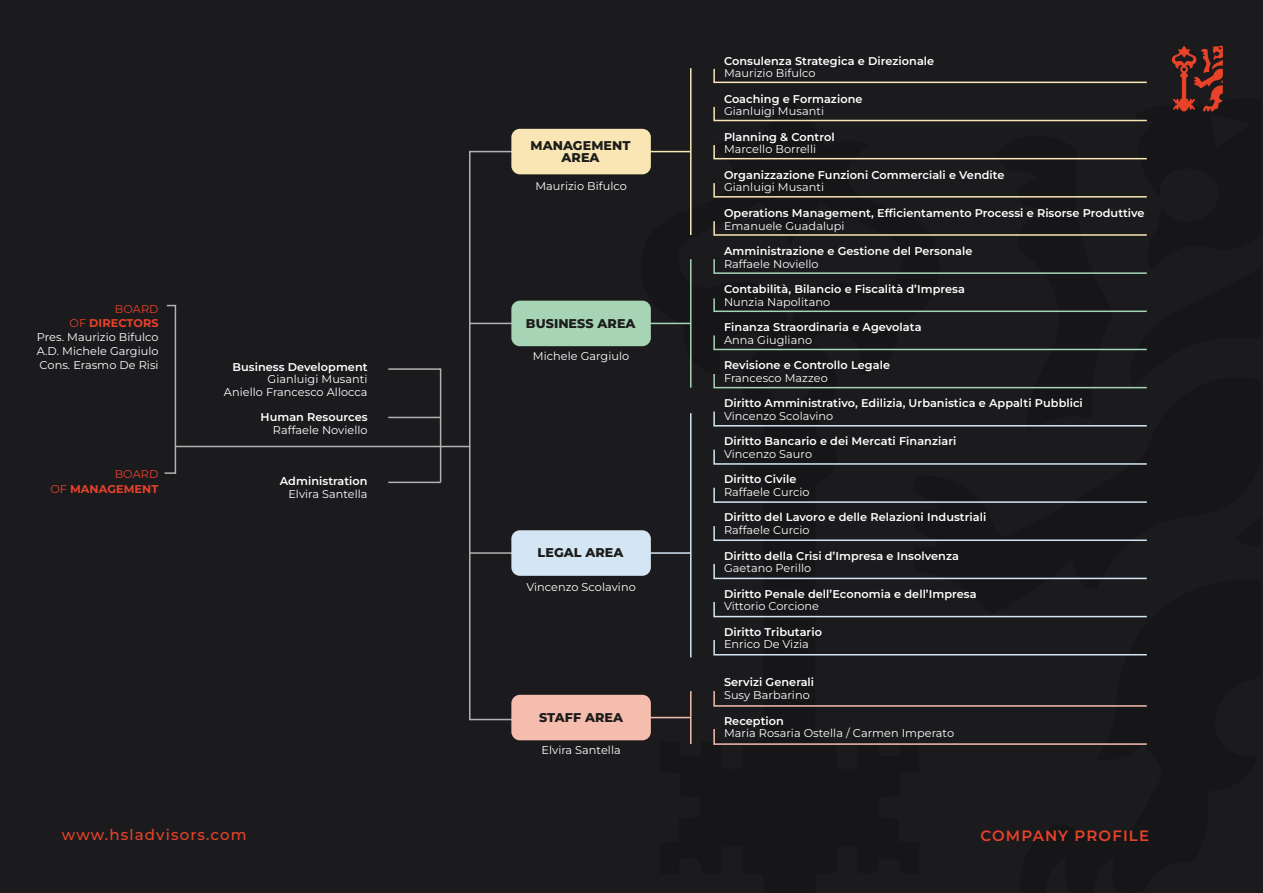
<style>
.page{position:relative;width:1263px;height:893px;background:#1b1b1e}
.page>*{position:absolute;margin:0;border:0;box-sizing:border-box;transform-origin:0 0}
.t1{font:500 15px "Montserrat";letter-spacing:.075em;color:#e84228}
.t2{font:600 15px "Montserrat";letter-spacing:.075em;color:#e84228}
.t3{font:800 12.75px/12.8px "Montserrat";letter-spacing:.005em;color:#1d1d1b;text-align:center}
.t4{font:600 11.25px "Montserrat";letter-spacing:.005em;color:#fff}
.t5{font:11.25px/14.1px "Montserrat";letter-spacing:.005em;color:#fff;text-align:right}
.t6{font:700 11.25px/14.1px "Montserrat";letter-spacing:.005em;color:#e84129;text-align:right}
.s1{color:#e84129}
.s2{font-weight:700;color:#e84129}
.s3{font-weight:400}
</style>
<div class="page">
<div style="left:469px;top:151px;width:66px;height:569px;border:2px solid #b3b2b2"></div>
<hr style="left:470px;top:323px;width:64px;height:1px;background:#b3b2b2">
<hr style="left:470px;top:552px;width:64px;height:2px;background:#b3b2b2">
<hr style="left:626px;top:552px;width:65px;height:2px;background:#d4e6f4">
<hr style="left:626px;top:717px;width:65px;height:1px;background:#f5bdae">
<hr style="left:626px;top:323px;width:65px;height:1px;background:#a7d4b5">
<div style="left:511px;top:129px;width:140px;height:45px;background:#f9e6b4;border-radius:8px"></div>
<div style="left:511px;top:301px;width:140px;height:45px;background:#a7d4b5;border-radius:8px"></div>
<div style="left:511px;top:530px;width:140px;height:46px;background:#d4e6f4;border-radius:8px"></div>
<div style="left:511px;top:695px;width:140px;height:45px;background:#f5bdae;border-radius:8px"></div>
<svg style="left:713px;top:46px;width:510px;height:381px"></svg>
<svg style="left:713px;top:449px;width:434px;height:16px"></svg>
<svg style="left:713px;top:487px;width:434px;height:16px"></svg>
<svg style="left:713px;top:526px;width:434px;height:15px"></svg>
<svg style="left:713px;top:563px;width:434px;height:17px"></svg>
<svg style="left:713px;top:602px;width:434px;height:16px"></svg>
<svg style="left:713px;top:640px;width:434px;height:16px"></svg>
<svg style="left:713px;top:691px;width:434px;height:16px"></svg>
<svg style="left:713px;top:729px;width:434px;height:16px"></svg>
<hr style="left:690px;top:68px;width:1px;height:167px;background:#f9e6b4">
<hr style="left:690px;top:259px;width:1px;height:129px;background:#a7d4b5">
<hr style="left:690px;top:413px;width:1px;height:244px;background:#d4e6f4">
<hr style="left:626px;top:151px;width:65px;height:1px;background:#f9e6b4">
<hr style="left:690px;top:691px;width:1px;height:53px;background:#f5bdae">
<svg style="left:387px;top:368px;width:55px;height:116px"></svg>
<hr style="left:388px;top:482px;width:53px;height:1px;background:#b3b2b2">
<hr style="left:175px;top:446px;width:295px;height:1px;background:#b3b2b2">
<svg style="left:164px;top:304px;width:13px;height:170px"></svg>
<p class="t5" style="left:37px;top:301px;width:123px"><span class="s1">BOARD<br>OF</span> <span class="s2">DIRECTORS<br></span>Pres. Maurizio Bifulco<br>A.D. Michele Gargiulo<br>Cons. Erasmo De Risi</p>
<p class="t6" style="left:50px;top:467px;width:109px"><span class="s3">BOARD<br>OF</span> MANAGEMENT</p>
<p class="t4" style="left:232px;top:359px;width:137px">Business Development</p>
<p class="t5" style="left:224px;top:373px;width:145px;line-height:12.8px">Gianluigi Musanti<br>Aniello Francesco Allocca</p>
<p class="t4" style="left:260px;top:409px;width:109px">Human Resources</p>
<p class="t5" style="left:273px;top:423px;width:96px">Raffaele Noviello</p>
<p class="t4" style="left:280px;top:473px;width:89px">Administration</p>
<p class="t5" style="left:288px;top:486px;width:81px">Elvira Santella</p>
<p class="t3" style="left:531px;top:138px;width:101px">MANAGEMENT<br>AREA</p>
<p class="t5" style="left:535px;top:179px;width:93px">Maurizio Bifulco</p>
<p class="t3" style="left:526px;top:316px;width:111px">BUSINESS AREA</p>
<p class="t5" style="left:533px;top:349px;width:98px">Michele Gargiulo</p>
<p class="t3" style="left:538px;top:546px;width:87px">LEGAL AREA</p>
<p class="t5" style="left:526px;top:580px;width:111px">Vincenzo Scolavino</p>
<p class="t3" style="left:539px;top:710px;width:86px">STAFF AREA</p>
<p class="t5" style="left:541px;top:742px;width:81px">Elvira Santella</p>
<p class="t4" style="left:724px;top:53px;width:212px">Consulenza Strategica e Direzionale</p>
<p class="t5" style="left:724px;top:66px;width:93px">Maurizio Bifulco</p>
<p class="t4" style="left:724px;top:91px;width:140px">Coaching e Formazione</p>
<p class="t5" style="left:724px;top:104px;width:102px">Gianluigi Musanti</p>
<p class="t4" style="left:724px;top:129px;width:112px">Planning &amp; Control</p>
<p class="t5" style="left:724px;top:142px;width:94px">Marcello Borrelli</p>
<p class="t4" style="left:724px;top:167px;width:282px">Organizzazione Funzioni Commerciali e Vendite</p>
<p class="t5" style="left:724px;top:180px;width:102px">Gianluigi Musanti</p>
<p class="t4" style="left:724px;top:205px;width:422px">Operations Management, Efficientamento Processi e Risorse Produttive</p>
<p class="t5" style="left:724px;top:218px;width:122px">Emanuele Guadalupi</p>
<p class="t4" style="left:724px;top:243px;width:250px">Amministrazione e Gestione del Personale</p>
<p class="t5" style="left:724px;top:256px;width:96px">Raffaele Noviello</p>
<p class="t4" style="left:724px;top:281px;width:242px">Contabilità, Bilancio e Fiscalità d’Impresa</p>
<p class="t5" style="left:724px;top:294px;width:108px">Nunzia Napolitano</p>
<p class="t4" style="left:724px;top:319px;width:199px">Finanza Straordinaria e Agevolata</p>
<p class="t5" style="left:724px;top:332px;width:90px">Anna Giugliano</p>
<p class="t4" style="left:724px;top:357px;width:168px">Revisione e Controllo Legale</p>
<p class="t5" style="left:724px;top:370px;width:105px">Francesco Mazzeo</p>
<p class="t4" style="left:724px;top:395px;width:360px">Diritto Amministrativo, Edilizia, Urbanistica e Appalti Pubblici</p>
<p class="t5" style="left:724px;top:408px;width:111px">Vincenzo Scolavino</p>
<p class="t4" style="left:724px;top:433px;width:234px">Diritto Bancario e dei Mercati Finanziari</p>
<p class="t5" style="left:724px;top:447px;width:90px">Vincenzo Sauro</p>
<p class="t4" style="left:724px;top:471px;width:74px">Diritto Civile</p>
<p class="t5" style="left:724px;top:485px;width:87px">Raffaele Curcio</p>
<p class="t4" style="left:724px;top:509px;width:264px">Diritto del Lavoro e delle Relazioni Industriali</p>
<p class="t5" style="left:724px;top:523px;width:87px">Raffaele Curcio</p>
<p class="t4" style="left:724px;top:548px;width:236px">Diritto della Crisi d’Impresa e Insolvenza</p>
<p class="t5" style="left:724px;top:561px;width:89px">Gaetano Perillo</p>
<p class="t4" style="left:724px;top:586px;width:254px">Diritto Penale dell’Economia e dell’Impresa</p>
<p class="t5" style="left:724px;top:599px;width:97px">Vittorio Corcione</p>
<p class="t4" style="left:724px;top:624px;width:99px">Diritto Tributario</p>
<p class="t5" style="left:724px;top:637px;width:86px">Enrico De Vizia</p>
<p class="t4" style="left:724px;top:674px;width:92px">Servizi Generali</p>
<p class="t5" style="left:724px;top:688px;width:87px">Susy Barbarino</p>
<p class="t4" style="left:724px;top:713px;width:61px">Reception</p>
<p class="t5" style="left:724px;top:726px;width:232px">Maria Rosaria Ostella / Carmen Imperato</p>
<h1 class="t1" style="left:62px;top:825px;width:186px">www.hsladvisors.com</h1>
<h1 class="t2" style="left:980px;top:825px;width:170px">COMPANY PROFILE</h1>
</div>
